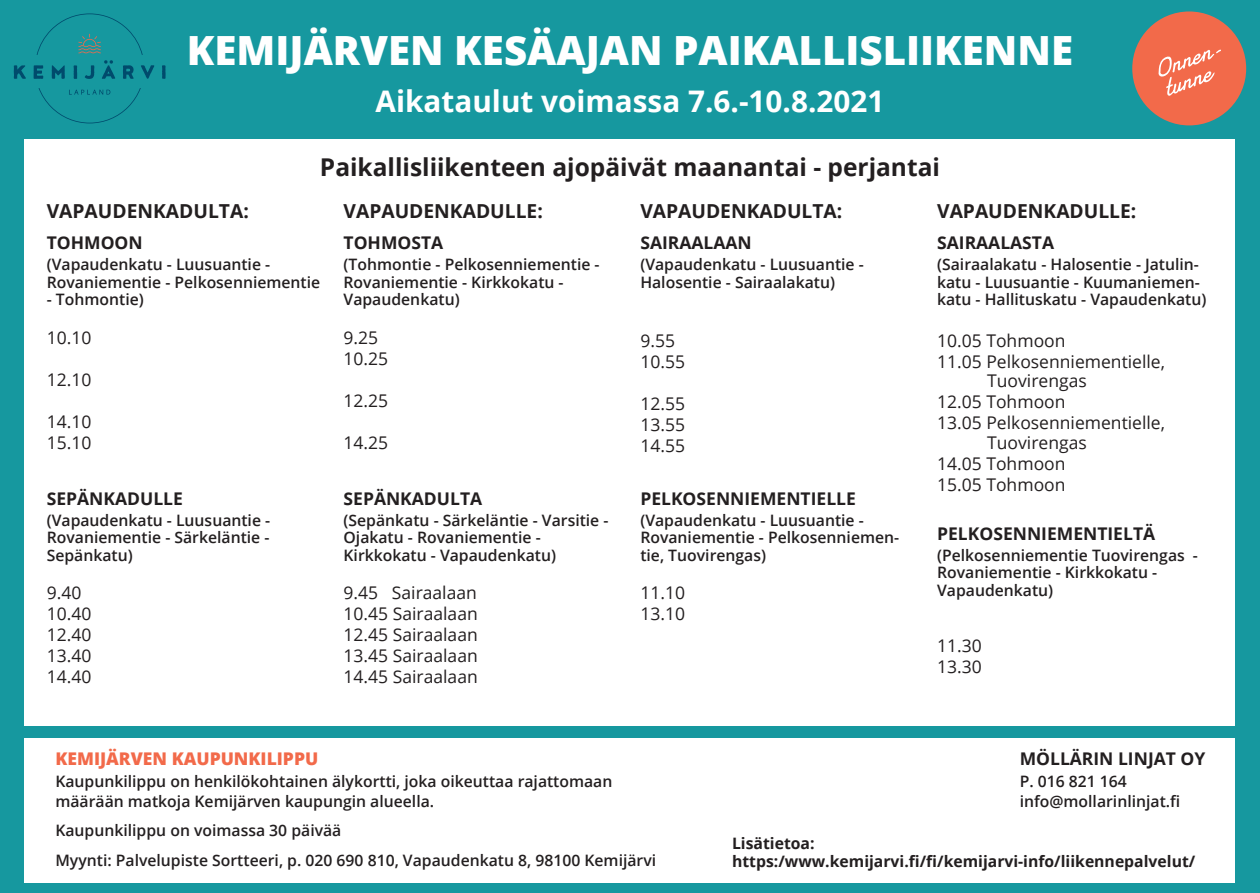
<style>
.page{position:relative;width:1260px;height:893px;background:#16989f}
.page>*{position:absolute;margin:0;border:0;box-sizing:border-box;transform-origin:0 0}
.t1{font:800 40.25px "Open Sans";color:#fff}
.t2{font:700 29.75px "Open Sans";color:#fff}
.t3{font:700 24.5px "Open Sans";color:#231f20}
.t4{font:700 19.25px "Open Sans";color:#231f20}
.t5{font:17.5px "Open Sans";color:#231f20}
.t6{font:700 17.5px "Open Sans";color:#231f20}
.t7{font:800 17.5px "Open Sans";color:#f26a4a}
.t8{font:600 15.75px/17.5px "Open Sans";color:#231f20}
.t9{font:700 15.75px "Open Sans";color:#231f20}
</style>
<div class="page">
<div style="left:1132px;top:11px;width:114px;height:114px;background:#f26a4a;border-radius:50%"></div>
<svg style="left:1159px;top:50px;width:62px;height:46px"></svg>
<svg style="left:14px;top:65px;width:12px;height:14px"></svg>
<svg style="left:34px;top:13px;width:120px;height:66px"></svg>
<svg style="left:162px;top:65px;width:4px;height:14px"></svg>
<svg style="left:39px;top:88px;width:102px;height:35px"></svg>
<div style="left:25px;top:139px;width:1210px;height:586px;background:#fff"></div>
<div style="left:25px;top:738px;width:1210px;height:145px;background:#fff"></div>
<p class="t1" style="left:187px;top:19px;width:888px">KEMIJÄRVEN KESÄAJAN PAIKALLISLIIKENNE</p>
<p class="t2" style="left:376px;top:80px;width:510px">Aikataulut voimassa 7.6.-10.8.2021</p>
<p class="t3" style="left:320px;top:150px;width:621px">Paikallisliikenteen ajopäivät maanantai - perjantai</p>
<p class="t4" style="left:47px;top:198px;width:204px">VAPAUDENKADULTA:</p>
<p class="t6" style="left:47px;top:230px;width:98px">TOHMOON</p>
<p class="t8" style="left:47px;top:255px;width:225px">(Vapaudenkatu - Luusuantie -</p>
<p class="t8" style="left:47px;top:273px;width:275px">Rovaniementie - Pelkosenniementie</p>
<p class="t8" style="left:47px;top:290px;width:99px">- Tohmontie)</p>
<p class="t5" style="left:47px;top:325px;width:46px">10.10</p>
<p class="t5" style="left:47px;top:367px;width:46px">12.10</p>
<p class="t5" style="left:47px;top:409px;width:46px">14.10</p>
<p class="t5" style="left:47px;top:430px;width:46px">15.10</p>
<p class="t6" style="left:47px;top:486px;width:138px">SEPÄNKADULLE</p>
<p class="t8" style="left:47px;top:511px;width:225px">(Vapaudenkatu - Luusuantie -</p>
<p class="t8" style="left:47px;top:528px;width:224px">Rovaniementie - Särkeläntie -<br>Sepänkatu)</p>
<p class="t5" style="left:47px;top:581px;width:36px">9.40</p>
<p class="t5" style="left:47px;top:602px;width:46px">10.40</p>
<p class="t5" style="left:47px;top:623px;width:46px">12.40</p>
<p class="t5" style="left:47px;top:644px;width:46px">13.40</p>
<p class="t5" style="left:47px;top:665px;width:46px">14.40</p>
<p class="t4" style="left:344px;top:198px;width:201px">VAPAUDENKADULLE:</p>
<p class="t6" style="left:344px;top:230px;width:101px">TOHMOSTA</p>
<p class="t8" style="left:344px;top:255px;width:258px">(Tohmontie - Pelkosenniementie -<br>Rovaniementie - Kirkkokatu -</p>
<p class="t8" style="left:344px;top:290px;width:118px">Vapaudenkatu)</p>
<p class="t5" style="left:344px;top:325px;width:36px">9.25</p>
<p class="t5" style="left:344px;top:346px;width:46px">10.25</p>
<p class="t5" style="left:344px;top:388px;width:46px">12.25</p>
<p class="t5" style="left:344px;top:430px;width:46px">14.25</p>
<p class="t6" style="left:344px;top:486px;width:140px">SEPÄNKADULTA</p>
<p class="t8" style="left:344px;top:511px;width:266px">(Sepänkatu - Särkeläntie - Varsitie -</p>
<p class="t8" style="left:344px;top:528px;width:199px">Ojakatu - Rovaniementie -</p>
<p class="t8" style="left:344px;top:546px;width:214px">Kirkkokatu - Vapaudenkatu)</p>
<p class="t5" style="left:344px;top:581px;width:135px">9.45 Sairaalaan</p>
<p class="t5" style="left:344px;top:602px;width:136px">10.45 Sairaalaan</p>
<p class="t5" style="left:344px;top:623px;width:136px">12.45 Sairaalaan</p>
<p class="t5" style="left:344px;top:644px;width:136px">13.45 Sairaalaan</p>
<p class="t5" style="left:344px;top:665px;width:136px">14.45 Sairaalaan</p>
<p class="t4" style="left:640px;top:198px;width:204px">VAPAUDENKADULTA:</p>
<p class="t6" style="left:640px;top:230px;width:113px">SAIRAALAAN</p>
<p class="t8" style="left:640px;top:255px;width:225px">(Vapaudenkatu - Luusuantie -</p>
<p class="t8" style="left:640px;top:273px;width:196px">Halosentie - Sairaalakatu)</p>
<p class="t5" style="left:640px;top:329px;width:36px">9.55</p>
<p class="t5" style="left:640px;top:350px;width:46px">10.55</p>
<p class="t5" style="left:640px;top:392px;width:46px">12.55</p>
<p class="t5" style="left:640px;top:413px;width:46px">13.55</p>
<p class="t5" style="left:640px;top:434px;width:46px">14.55</p>
<p class="t6" style="left:640px;top:486px;width:217px">PELKOSENNIEMENTIELLE</p>
<p class="t8" style="left:640px;top:511px;width:225px">(Vapaudenkatu - Luusuantie -</p>
<p class="t8" style="left:640px;top:528px;width:260px">Rovaniementie - Pelkosenniemen&shy;tie, Tuovirengas)</p>
<p class="t5" style="left:640px;top:581px;width:46px">11.10</p>
<p class="t5" style="left:640px;top:602px;width:46px">13.10</p>
<p class="t4" style="left:937px;top:198px;width:201px">VAPAUDENKADULLE:</p>
<p class="t6" style="left:937px;top:230px;width:119px">SAIRAALASTA</p>
<p class="t8" style="left:937px;top:255px;width:271px">(Sairaalakatu - Halosentie - Jatulin&shy;katu - Luusuantie - Kuumaniemen&shy;katu - Hallituskatu - Vapaudenkatu)</p>
<p class="t5" style="left:937px;top:329px;width:130px">10.05 Tohmoon</p>
<p class="t5" style="left:937px;top:350px;width:229px">11.05 Pelkosenniementielle,</p>
<p class="t5" style="left:987px;top:369px;width:101px">Tuovirengas</p>
<p class="t5" style="left:937px;top:390px;width:130px">12.05 Tohmoon</p>
<p class="t5" style="left:937px;top:411px;width:229px">13.05 Pelkosenniementielle,</p>
<p class="t5" style="left:987px;top:430px;width:101px">Tuovirengas</p>
<p class="t5" style="left:937px;top:451px;width:130px">14.05 Tohmoon</p>
<p class="t5" style="left:937px;top:472px;width:130px">15.05 Tohmoon</p>
<p class="t6" style="left:937px;top:521px;width:220px">PELKOSENNIEMENTIELTÄ</p>
<p class="t8" style="left:937px;top:546px;width:262px">(Pelkosenniementie Tuovirengas -</p>
<p class="t8" style="left:937px;top:563px;width:222px">Rovaniementie - Kirkkokatu -</p>
<p class="t8" style="left:937px;top:581px;width:118px">Vapaudenkatu)</p>
<p class="t5" style="left:937px;top:634px;width:46px">11.30</p>
<p class="t5" style="left:937px;top:655px;width:46px">13.30</p>
<p class="t7" style="left:55px;top:745px;width:264px">KEMIJÄRVEN KAUPUNKILIPPU</p>
<p class="t6" style="left:1020px;top:746px;width:187px">MÖLLÄRIN LINJAT OY</p>
<p class="t8" style="left:55px;top:772px;width:559px">Kaupunkilippu on henkilökohtainen älykortti, joka oikeuttaa rajattomaan</p>
<p class="t8" style="left:1020px;top:772px;width:109px">P. 016 821 164</p>
<p class="t8" style="left:55px;top:792px;width:380px">määrään matkoja Kemijärven kaupungin alueella.</p>
<p class="t8" style="left:1020px;top:792px;width:162px">info@mollarinlinjat.fi</p>
<p class="t8" style="left:55px;top:821px;width:287px">Kaupunkilippu on voimassa 30 päivää</p>
<p class="t8" style="left:55px;top:851px;width:602px">Myynti: Palvelupiste Sortteeri, p. 020 690 810, Vapaudenkatu 8, 98100 Kemijärvi</p>
<p class="t9" style="left:732px;top:832px;width:84px">Lisätietoa:</p>
<p class="t9" style="left:732px;top:850px;width:465px">https:/www.kemijarvi.fi/fi/kemijarvi-info/liikennepalvelut/</p>
</div>
